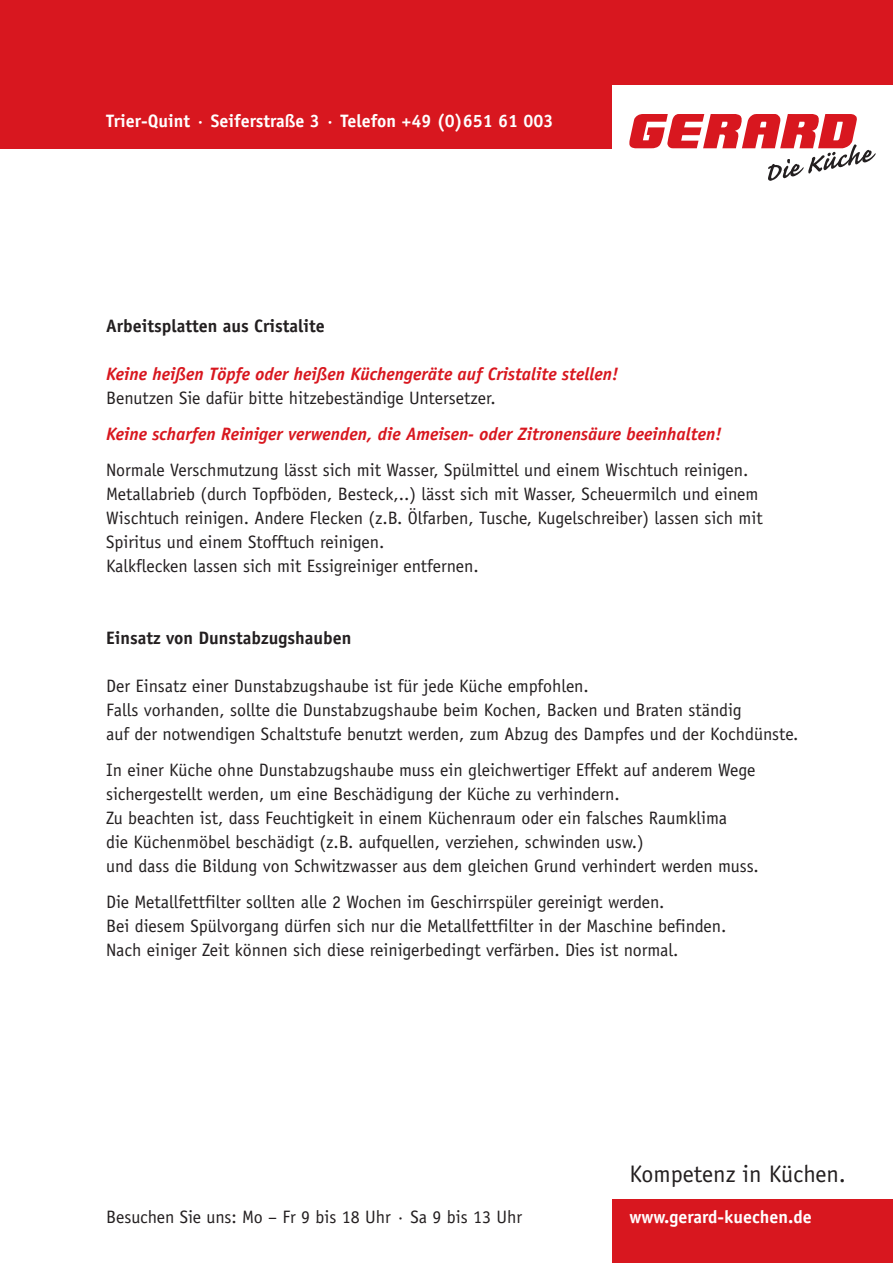
<style>
.page{position:relative;width:893px;height:1263px;background:#fff}
.page>*{position:absolute;margin:0;border:0;box-sizing:border-box;transform-origin:0 0}
.t1{font:24px "Officina Sans";color:#231f20}
.t2{font:18px/24px "Officina Sans";color:#231f20}
.t3{font:italic 700 18px "Officina Sans";color:#d8171f}
.t4{font:700 18px "Officina Sans";color:#fff}
.t5{font:700 18px "Officina Sans";color:#231f20}
</style>
<div class="page">
<div style="left:0;top:0;width:893px;height:149px;background:#d8171f"></div>
<div style="left:612px;top:85px;width:281px;height:66px;background:#fff"></div>
<svg style="left:629px;top:114px;width:247px;height:67px"></svg>
<div style="left:612px;top:1199px;width:281px;height:64px;background:#d8171f"></div>
<p class="t4" style="left:106px;top:114px;width:449px">Trier-Quint · Seiferstraße 3 · Telefon +49 (0)651 61 003</p>
<p class="t5" style="left:106px;top:319px;width:220px">Arbeitsplatten aus Cristalite</p>
<p class="t3" style="left:106px;top:367px;width:514px">Keine heißen Töpfe oder heißen Küchengeräte auf Cristalite stellen!</p>
<p class="t2" style="left:106px;top:387px;width:391px">Benutzen Sie dafür bitte hitzebeständige Untersetzer.</p>
<p class="t3" style="left:106px;top:427px;width:617px">Keine scharfen Reiniger verwenden, die Ameisen- oder Zitronensäure beeinhalten!</p>
<p class="t2" style="left:106px;top:459px;width:658px">Normale Verschmutzung lässt sich mit Wasser, Spülmittel und einem Wischtuch reinigen.<br>Metallabrieb (durch Topfböden, Besteck,..) lässt sich mit Wasser, Scheuermilch und einem Wischtuch reinigen. Andere Flecken (z.B. Ölfarben, Tusche, Kugelschreiber) lassen sich mit Spiritus und einem Stofftuch reinigen.<br>Kalkflecken lassen sich mit Essigreiniger entfernen.</p>
<p class="t5" style="left:106px;top:631px;width:247px">Einsatz von Dunstabzugshauben</p>
<p class="t2" style="left:106px;top:675px;width:694px">Der Einsatz einer Dunstabzugshaube ist für jede Küche empfohlen.<br>Falls vorhanden, sollte die Dunstabzugshaube beim Kochen, Backen und Braten ständig<br>auf der notwendigen Schaltstufe benutzt werden, zum Abzug des Dampfes und der Kochdünste.</p>
<p class="t2" style="left:106px;top:759px;width:654px">In einer Küche ohne Dunstabzugshaube muss ein gleichwertiger Effekt auf anderem Wege sichergestellt werden, um eine Beschädigung der Küche zu verhindern.<br>Zu beachten ist, dass Feuchtigkeit in einem Küchenraum oder ein falsches Raumklima<br>die Küchenmöbel beschädigt (z.B. aufquellen, verziehen, schwinden usw.)<br>und dass die Bildung von Schwitzwasser aus dem gleichen Grund verhindert werden muss.</p>
<p class="t2" style="left:106px;top:891px;width:622px">Die Metallfettfilter sollten alle 2 Wochen im Geschirrspüler gereinigt werden.<br>Bei diesem Spülvorgang dürfen sich nur die Metallfettfilter in der Maschine befinden.<br>Nach einiger Zeit können sich diese reinigerbedingt verfärben. Dies ist normal.</p>
<h1 class="t1" style="left:629px;top:1165px;width:218px">Kompetenz in Küchen.</h1>
<p class="t2" style="left:106px;top:1206px;width:417px">Besuchen Sie uns: Mo – Fr 9 bis 18 Uhr · Sa 9 bis 13 Uhr</p>
<p class="t4" style="left:629px;top:1210px;width:184px">www.gerard-kuechen.de</p>
</div>
